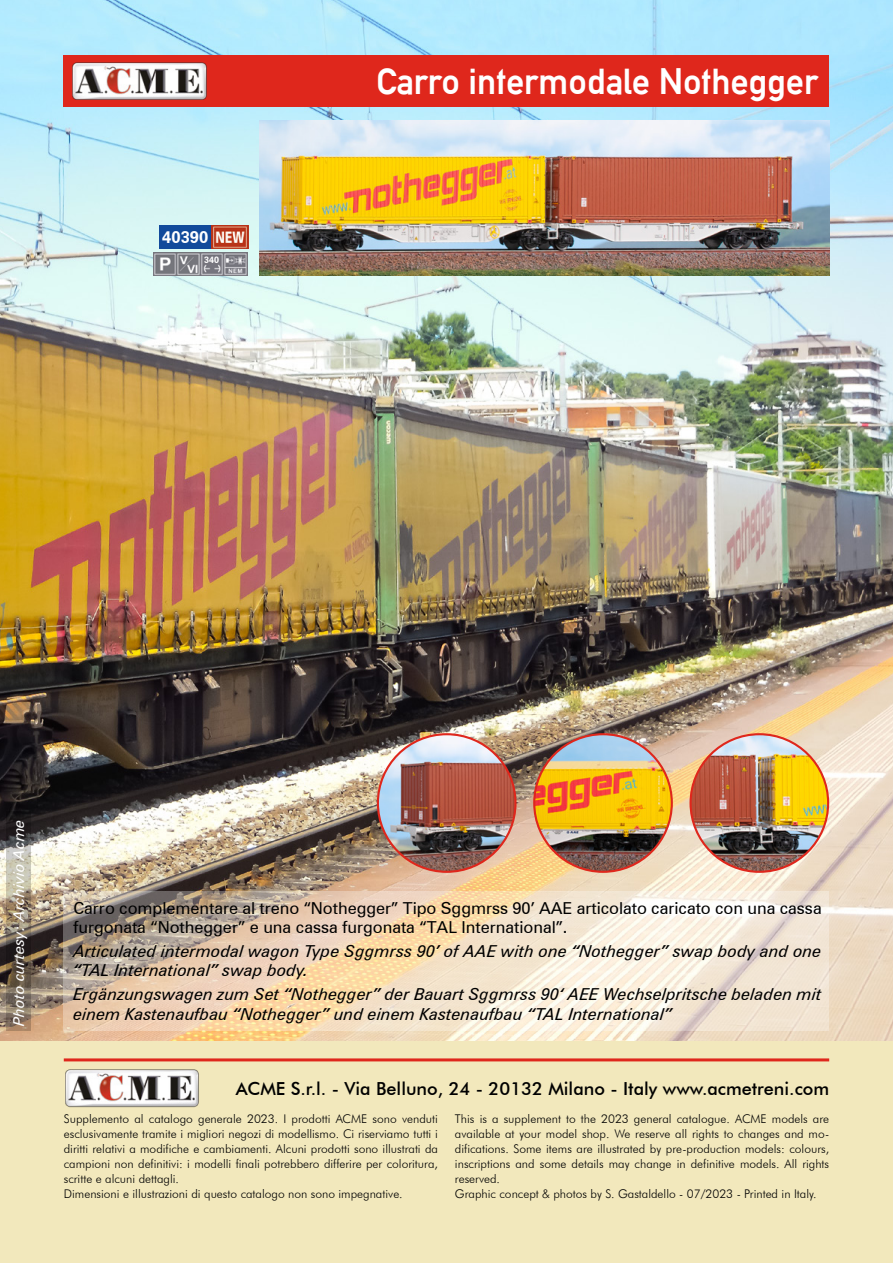
<style>
.page{position:relative;width:893px;height:1263px;background:#fff}
.page>*{position:absolute;margin:0;border:0;box-sizing:border-box;transform-origin:0 0}
.t1{font:36px "Alte DIN1451 Mittelschriftgepraegt";color:#fff}
.t2{font:500 18px "Futura BT";color:#000}
.t3{font:700 16.65px "Zurich BT";color:#fff}
.t4{font:italic 16.5px/19.5px "Zurich BT";letter-spacing:-.005em;color:#000}
.t5{font:16.5px/19.5px "Zurich BT";letter-spacing:-.005em;color:#000}
.t6{font:italic 15px "Zurich BT";color:#fff}
.t7{font:300 12px/15px "Futura BT";color:#000}
.t8{font:700 9px "Zurich BT";color:#fff}
</style>
<div class="page">
<img style="left:0;top:0;width:893px;height:1042px">
<div style="left:0;top:1042px;width:893px;height:221px;background:#f2e8bc"></div>
<img style="left:65px;top:1069px;width:134px;height:38px">
<hr style="left:64px;top:1058px;width:765px;height:3px;background:#df271c">
<img style="left:259px;top:120px;width:570px;height:156px">
<div style="left:160px;top:225px;width:51px;height:24px;background:#114a9b"></div>
<img style="left:211px;top:225px;width:37px;height:24px">
<img style="left:153px;top:252px;width:94px;height:24px">
<div style="left:64px;top:55px;width:765px;height:51px;background:#df271c"></div>
<img style="left:72px;top:62px;width:135px;height:38px">
<img style="left:378px;top:734px;width:137px;height:138px;border-radius:69px">
<img style="left:534px;top:734px;width:138px;height:138px;border-radius:69px">
<img style="left:691px;top:734px;width:137px;height:138px;border-radius:69px">
<svg style="left:64px;top:891px;width:765px;height:140px;background:#ead8c1"></svg>
<svg style="left:6px;top:811px;width:25px;height:219px;background:#796e61"></svg>
<h3 class="t3" style="left:162px;top:227px;width:47px">40390</h3>
<p class="t8" style="left:204px;top:255px;width:16px">340</p>
<h1 class="t1" style="left:376px;top:60px;width:443px">Carro intermodale Nothegger</h1>
<p class="t6" style="left:10px;top:1026px;width:208px;rotate:-90deg">Photo curtesy: Archivio Acme</p>
<h3 class="t5" style="left:73px;top:898px;width:750px">Carro complementare al treno “Nothegger” Tipo Sggmrss 90’ AAE articolato caricato con una cassa furgonata “Nothegger” e una cassa furgonata “TAL International”.</h3>
<h3 class="t4" style="left:73px;top:941px;width:750px">Articulated intermodal wagon Type Sggmrss 90’ of AAE with one “Nothegger” swap body and one “TAL International” swap body.</h3>
<h3 class="t4" style="left:73px;top:984px;width:750px">Ergänzungswagen zum Set “Nothegger” der Bauart Sggmrss 90‘ AEE Wechselpritsche beladen mit einem Kastenaufbau “Nothegger” und einem Kastenaufbau “TAL International”</h3>
<h2 class="t2" style="left:236px;top:1077px;width:595px">ACME S.r.l. - Via Belluno, 24 - 20132 Milano - Italy www.acmetreni.com</h2>
<p class="t7" style="left:64px;top:1111px;width:376px">Supplemento al catalogo generale 2023. I prodotti ACME sono venduti esclusivamente tramite i migliori negozi di modellismo. Ci riserviamo tutti i diritti relativi a modifiche e cambiamenti. Alcuni prodotti sono illustrati da campioni non definitivi: i modelli finali potrebbero differire per coloritura, scritte e alcuni dettagli.<br>Dimensioni e illustrazioni di questo catalogo non sono impegnative.</p>
<p class="t7" style="left:455px;top:1111px;width:376px">This is a supplement to the 2023 general catalogue. ACME models are available at your model shop. We reserve all rights to changes and mo&shy;difications. Some items are illustrated by pre-production models: colours, inscriptions and some details may change in definitive models. All rights reserved.<br>Graphic concept &amp; photos by S. Gastaldello - 07/2023 - Printed in Italy.</p>
</div>
